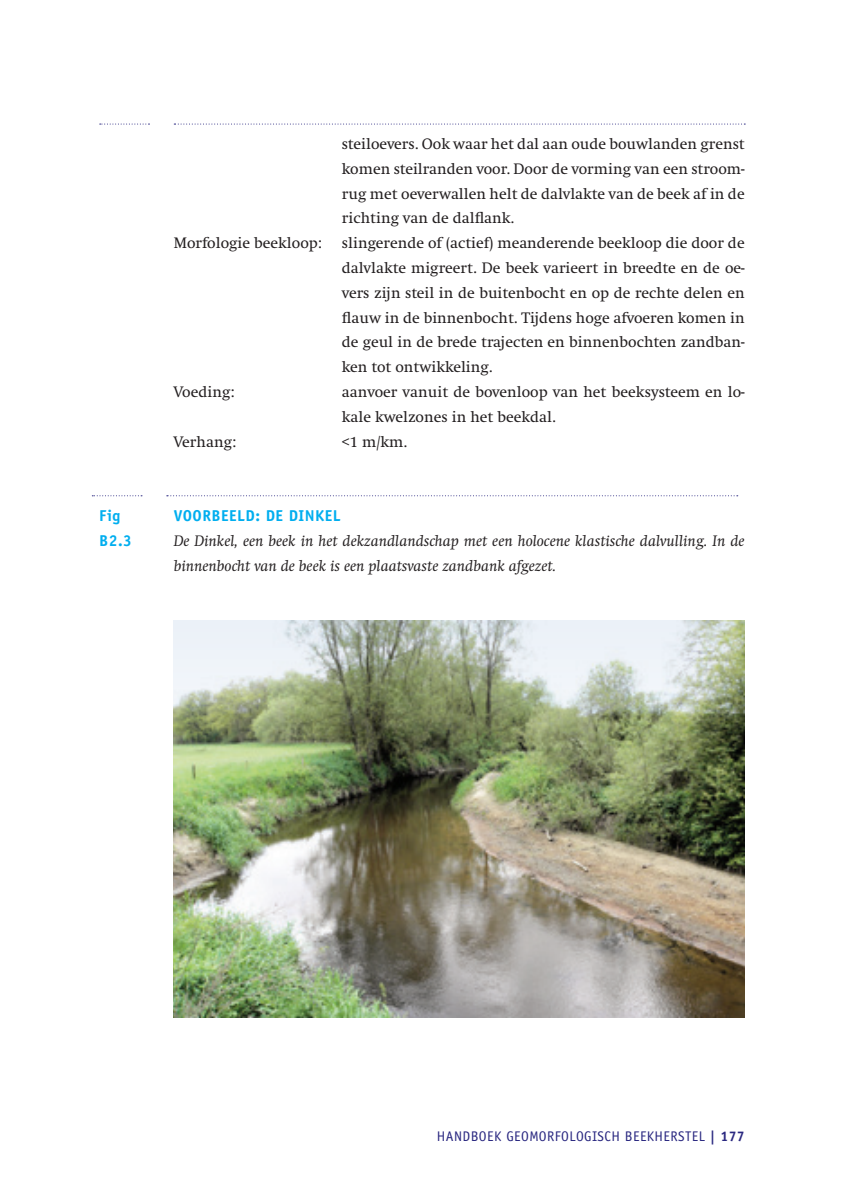
<style>
.page{position:relative;width:844px;height:1191px;background:#fff}
.page>*{position:absolute;margin:0;border:0;box-sizing:border-box;transform-origin:0 0}
.t1{font:15.75px/24.8px "Swift";color:#231f20;text-align:justify}
.t2{font:italic 15.75px/24.8px "Swift";color:#231f20}
.t3{font:700 15.75px/24.8px "Officina Sans";color:#00aeef}
.t4{font:14px "Officina Sans";letter-spacing:.03em;color:#292780}
.s1{font-family:"Officina Sans";font-weight:700;font-style:normal;color:#00aeef}
.s2{font-weight:700}
</style>
<div class="page">
<svg style="left:174px;top:124px;width:571px;height:1px"></svg>
<svg style="left:100px;top:124px;width:49px;height:1px"></svg>
<img style="left:174px;top:893px;width:570px;height:124px">
<svg style="left:167px;top:495px;width:570px;height:1px"></svg>
<svg style="left:92px;top:495px;width:50px;height:1px"></svg>
<img style="left:174px;top:620px;width:570px;height:273px">
<p class="t3" style="left:99px;top:503px;width:34px">FIG<br>B2.3</p>
<p class="t1" style="left:342px;top:132px;width:404px">steiloevers. Ook waar het dal aan oude bouwlanden grenst komen steilranden voor. Door de vorming van een stroom&shy;rug met oeverwallen helt de dalvlakte van de beek af in de richting van de dalflank.</p>
<p class="t1" style="left:174px;top:231px;width:149px">Morfologie beekloop:</p>
<p class="t1" style="left:342px;top:231px;width:404px">slingerende of (actief) meanderende beekloop die door de dalvlakte migreert. De beek varieert in breedte en de oe&shy;vers zijn steil in de buitenbocht en op de rechte delen en flauw in de binnenbocht. Tijdens hoge afvoeren komen in de geul in de brede trajecten en binnenbochten zandban&shy;ken tot ontwikkeling.</p>
<p class="t1" style="left:174px;top:380px;width:62px">Voeding:</p>
<p class="t1" style="left:342px;top:380px;width:404px">aanvoer vanuit de bovenloop van het beeksysteem en lo&shy;kale kwelzones in het beekdal.</p>
<p class="t1" style="left:174px;top:429px;width:64px">Verhang:</p>
<p class="t1" style="left:342px;top:429px;width:67px">&lt;1 m/km.</p>
<p class="t2" style="left:174px;top:504px;width:572px"><span class="s1">VOORBEELD: DE DINKEL<br></span>De Dinkel, een beek in het dekzandlandschap met een holocene klastische dalvulling. In de binnenbocht van de beek is een plaatsvaste zandbank afgezet.</p>
<p class="t4" style="left:437px;top:1128px;width:309px">HANDBOEK GEOMORFOLOGISCH BEEKH ERSTEL <span class="s2">| 177</span></p>
</div>
